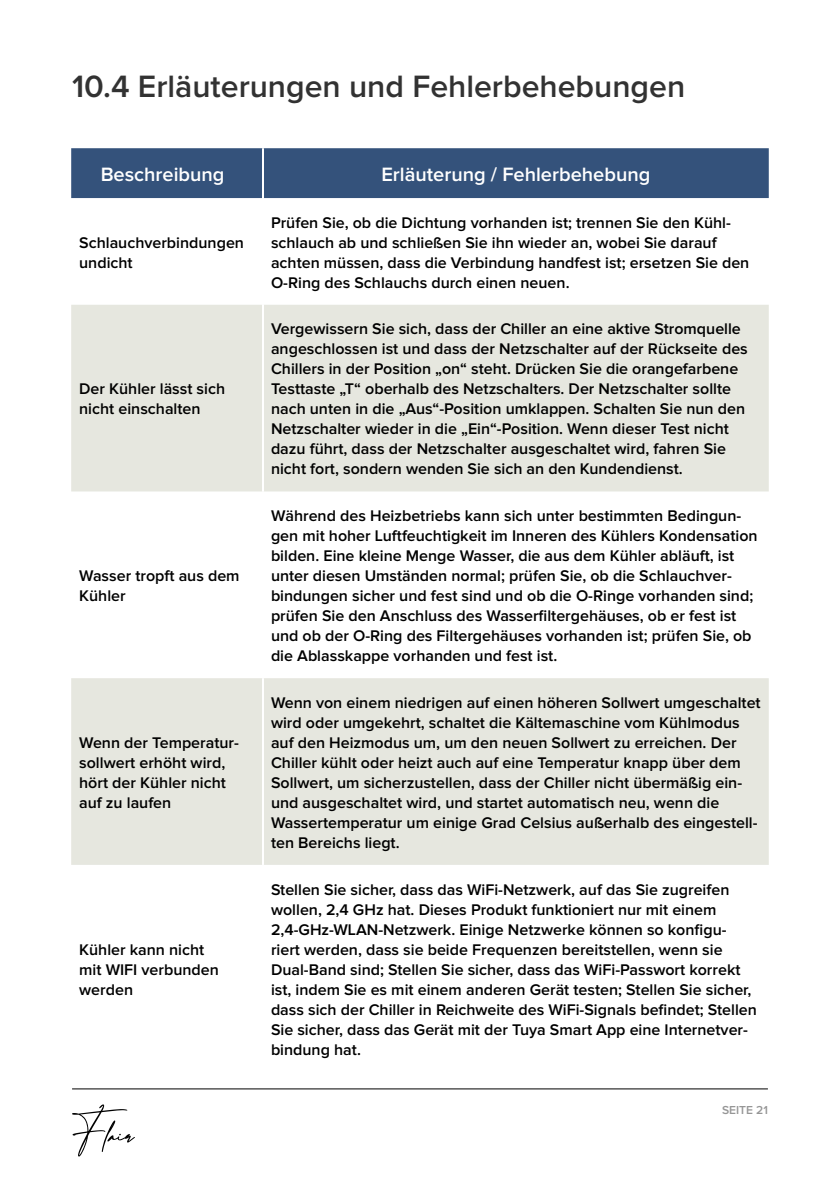
<style>
.page{position:relative;width:840px;height:1191px;background:#fff}
.page>*{position:absolute;margin:0;border:0;box-sizing:border-box;transform-origin:0 0}
.t1{font:600 32px "Proxima Nova";color:#323232}
.t2{font:600 20px "Proxima Nova";color:#fff}
.t3{font:600 16px/20px "Proxima Nova";color:#000}
.t4{font:600 12px "Proxima Nova";color:#969696}
</style>
<div class="page">
<hr style="left:72px;top:1088px;width:695px;height:1px;background:#000">
<svg style="left:72px;top:1104px;width:63px;height:52px"></svg>
<div style="left:71px;top:148px;width:697px;height:50px;background:#34527b"></div>
<svg style="left:71px;top:305px;width:697px;height:560px;fill:#e6e7df"></svg>
<hr style="left:262px;top:148px;width:2px;height:50px;background:#fff">
<hr style="left:262px;top:305px;width:2px;height:186px;background:#fff">
<hr style="left:262px;top:491px;width:2px;height:187px;background:#fff">
<hr style="left:262px;top:678px;width:2px;height:187px;background:#fff">
<h1 class="t1" style="left:72px;top:72px;width:614px">10.4 Erläuterungen und Fehlerbehebungen</h1>
<p class="t2" style="left:101px;top:165px;width:125px">Beschreibung</p>
<p class="t2" style="left:381px;top:165px;width:270px">Erläuterung / Fehlerbehebung</p>
<p class="t3" style="left:79px;top:233px;width:166px">Schlauchverbindungen undicht</p>
<p class="t3" style="left:79px;top:380px;width:147px">Der Kühler lässt sich nicht einschalten</p>
<p class="t3" style="left:79px;top:566px;width:162px">Wasser tropft aus dem<br>Kühler</p>
<p class="t3" style="left:79px;top:733px;width:161px">Wenn der Temperatur&shy;sollwert erhöht wird, hört der Kühler nicht auf zu laufen</p>
<p class="t3" style="left:79px;top:940px;width:141px">Kühler kann nicht mit WIFI verbunden werden</p>
<p class="t3" style="left:271px;top:213px;width:479px">Prüfen Sie, ob die Dichtung vorhanden ist; trennen Sie den Kühl&shy;schlauch ab und schließen Sie ihn wieder an, wobei Sie darauf achten müssen, dass die Verbindung handfest ist; ersetzen Sie den O-Ring des Schlauchs durch einen neuen.</p>
<p class="t3" style="left:271px;top:320px;width:478px">Vergewissern Sie sich, dass der Chiller an eine aktive Stromquelle angeschlossen ist und dass der Netzschalter auf der Rückseite des Chillers in der Position „on“ steht. Drücken Sie die orangefarbene Testtaste „T“ oberhalb des Netzschalters. Der Netzschalter sollte nach unten in die „Aus“-Position umklappen. Schalten Sie nun den Netzschalter wieder in die „Ein“-Position. Wenn dieser Test nicht dazu führt, dass der Netzschalter ausgeschaltet wird, fahren Sie nicht fort, sondern wenden Sie sich an den Kundendienst.</p>
<p class="t3" style="left:271px;top:506px;width:488px">Während des Heizbetriebs kann sich unter bestimmten Bedingun&shy;gen mit hoher Luftfeuchtigkeit im Inneren des Kühlers Kondensation bilden. Eine kleine Menge Wasser, die aus dem Kühler abläuft, ist unter diesen Umständen normal; prüfen Sie, ob die Schlauchver&shy;bindungen sicher und fest sind und ob die O-Ringe vorhanden sind; prüfen Sie den Anschluss des Wasserfiltergehäuses, ob er fest ist und ob der O-Ring des Filtergehäuses vorhanden ist; prüfen Sie, ob die Ablasskappe vorhanden und fest ist.</p>
<p class="t3" style="left:271px;top:693px;width:491px">Wenn von einem niedrigen auf einen höheren Sollwert umgeschaltet wird oder umgekehrt, schaltet die Kältemaschine vom Kühlmodus auf den Heizmodus um, um den neuen Sollwert zu erreichen. Der Chiller kühlt oder heizt auch auf eine Temperatur knapp über dem Sollwert, um sicherzustellen, dass der Chiller nicht übermäßig ein&shy;und ausgeschaltet wird, und startet automatisch neu, wenn die Wassertemperatur um einige Grad Celsius außerhalb des eingestell&shy;ten Bereichs liegt.</p>
<p class="t3" style="left:271px;top:880px;width:487px">Stellen Sie sicher, dass das WiFi-Netzwerk, auf das Sie zugreifen wollen, 2,4 GHz hat. Dieses Produkt funktioniert nur mit einem 2,4-GHz-WLAN-Netzwerk. Einige Netzwerke können so konfigu&shy;riert werden, dass sie beide Frequenzen bereitstellen, wenn sie Dual-Band sind; Stellen Sie sicher, dass das WiFi-Passwort korrekt ist, indem Sie es mit einem anderen Gerät testen; Stellen Sie sicher, dass sich der Chiller in Reichweite des WiFi-Signals befindet; Stellen Sie sicher, dass das Gerät mit der Tuya Smart App eine Internetver&shy;bindung hat.</p>
<p class="t4" style="left:721px;top:1104px;width:47px">SEITE 21</p>
</div>
